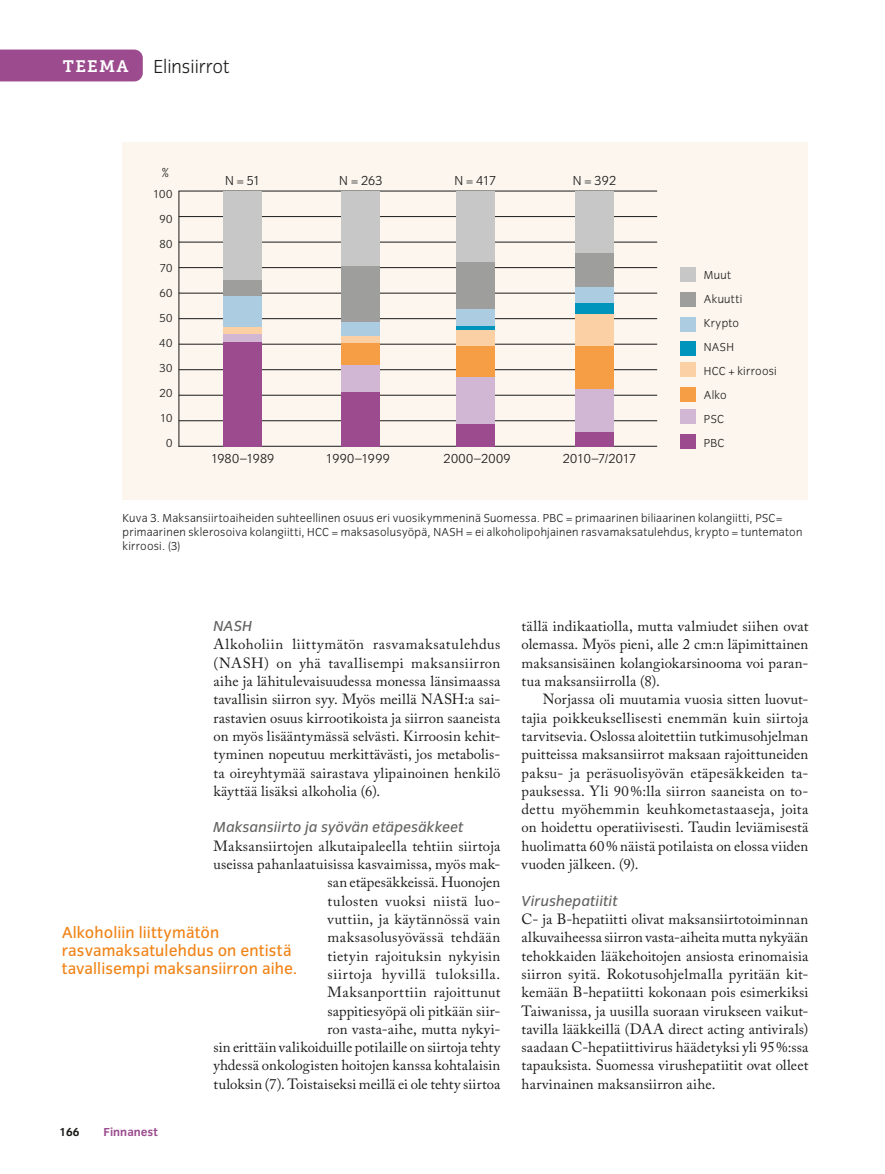
<style>
.page{position:relative;width:885px;height:1174px;background:#fff}
.page>*{position:absolute;margin:0;border:0;box-sizing:border-box;transform-origin:0 0}
.t1{font:300 19.5px "Congress Sans";color:#1b1b1a}
.t2{font:16.5px/18px "Congress Sans";letter-spacing:.005em;color:#f08316}
.t3{font:16.5px "Museo Slab 700";letter-spacing:.08em;color:#fff}
.t4{font:italic 15px "Congress Sans";letter-spacing:.01em;color:#636362}
.t5{font:14.7px/18.3px "Adobe Caslon Pro";letter-spacing:.015em;color:#1b1b1a;text-align:justify}
.t6{font:300 13.5px "Congress Sans";letter-spacing:.015em;color:#1b1b1a}
.t7{font:300 13.5px "Congress Sans";letter-spacing:-.01em;color:#1b1b1a}
.t8{font:300 13.5px "Congress Sans";letter-spacing:.035em;color:#1b1b1a}
.t9{font:300 12px/24.9px "Congress Sans";letter-spacing:.02em;color:#1b1b1a}
.t10{font:700 12px "Congress Sans";color:#9b4b8e}
.t11{font:700 12px "Congress Sans";color:#1b1b1a}
</style>
<div class="page">
<div style="left:122px;top:142px;width:686px;height:357px;background:#fdf6ee"></div>
<hr style="left:179px;top:446px;width:478px;height:1px;background:#1b1b1a">
<hr style="left:179px;top:420px;width:478px;height:1px;background:#1b1b1a">
<hr style="left:179px;top:395px;width:478px;height:1px;background:#1b1b1a">
<hr style="left:179px;top:369px;width:478px;height:1px;background:#1b1b1a">
<hr style="left:179px;top:344px;width:478px;height:1px;background:#1b1b1a">
<hr style="left:179px;top:318px;width:478px;height:1px;background:#1b1b1a">
<hr style="left:179px;top:293px;width:478px;height:1px;background:#1b1b1a">
<hr style="left:179px;top:267px;width:478px;height:1px;background:#1b1b1a">
<hr style="left:179px;top:242px;width:478px;height:1px;background:#1b1b1a">
<hr style="left:179px;top:216px;width:478px;height:1px;background:#1b1b1a">
<hr style="left:179px;top:191px;width:478px;height:1px;background:#1b1b1a">
<hr style="left:179px;top:191px;width:1px;height:256px;background:#1b1b1a">
<div style="left:223px;top:342px;width:39px;height:105px;background:#9b4b8e"></div>
<div style="left:342px;top:392px;width:38px;height:55px;background:#9b4b8e"></div>
<div style="left:456px;top:423px;width:38px;height:24px;background:#9b4b8e"></div>
<div style="left:575px;top:432px;width:38px;height:15px;background:#9b4b8e"></div>
<div style="left:223px;top:334px;width:39px;height:8px;background:#d2b7d5"></div>
<div style="left:342px;top:365px;width:38px;height:27px;background:#d2b7d5"></div>
<div style="left:456px;top:377px;width:38px;height:46px;background:#d2b7d5"></div>
<div style="left:575px;top:389px;width:38px;height:43px;background:#d2b7d5"></div>
<div style="left:575px;top:346px;width:38px;height:43px;background:#f59e45"></div>
<div style="left:575px;top:313px;width:38px;height:33px;background:#fcd0a5"></div>
<div style="left:456px;top:329px;width:38px;height:17px;background:#fcd0a5"></div>
<div style="left:342px;top:336px;width:38px;height:7px;background:#fcd0a5"></div>
<div style="left:223px;top:327px;width:39px;height:7px;background:#fcd0a5"></div>
<hr style="left:456px;top:326px;width:38px;height:3px;background:#0093bb">
<div style="left:575px;top:303px;width:38px;height:10px;background:#0093bb"></div>
<div style="left:575px;top:286px;width:38px;height:17px;background:#accde1"></div>
<div style="left:575px;top:253px;width:38px;height:33px;background:#9e9e9d"></div>
<div style="left:575px;top:191px;width:38px;height:62px;background:#c7c7c7"></div>
<div style="left:456px;top:191px;width:38px;height:72px;background:#c7c7c7"></div>
<div style="left:342px;top:191px;width:38px;height:75px;background:#c7c7c7"></div>
<div style="left:223px;top:191px;width:39px;height:89px;background:#c7c7c7"></div>
<div style="left:456px;top:262px;width:38px;height:47px;background:#9e9e9d"></div>
<div style="left:342px;top:266px;width:38px;height:56px;background:#9e9e9d"></div>
<div style="left:223px;top:280px;width:39px;height:16px;background:#9e9e9d"></div>
<div style="left:456px;top:309px;width:38px;height:17px;background:#accde1"></div>
<div style="left:342px;top:322px;width:38px;height:14px;background:#accde1"></div>
<div style="left:223px;top:296px;width:39px;height:31px;background:#accde1"></div>
<div style="left:456px;top:346px;width:38px;height:31px;background:#f59e45"></div>
<div style="left:342px;top:343px;width:38px;height:22px;background:#f59e45"></div>
<div style="left:680px;top:267px;width:16px;height:15px;background:#c7c7c7"></div>
<div style="left:680px;top:317px;width:16px;height:15px;background:#accde1"></div>
<div style="left:680px;top:362px;width:16px;height:15px;background:#fcd0a5"></div>
<div style="left:680px;top:409px;width:16px;height:15px;background:#d2b7d5"></div>
<div style="left:680px;top:292px;width:16px;height:15px;background:#9e9e9d"></div>
<div style="left:680px;top:341px;width:16px;height:15px;background:#0093bb"></div>
<div style="left:680px;top:387px;width:16px;height:15px;background:#f59e45"></div>
<div style="left:680px;top:434px;width:16px;height:14px;background:#9b4b8e"></div>
<div style="left:0;top:50px;width:143px;height:31px;background:#9b4b8e"></div>
<p class="t3" style="left:63px;top:57px;width:67px">TEEMA</p>
<h1 class="t1" style="left:153px;top:56px;width:77px">Elinsiirrot</h1>
<p class="t6" style="left:162px;top:165px;width:9px">%</p>
<p class="t9" style="left:153px;top:181px;width:21px;text-align:right">100<br>90<br>80<br>70<br>60<br>50<br>40<br>30<br>20<br>10<br>0</p>
<p class="t6" style="left:225px;top:173px;width:37px">N = 51</p>
<p class="t6" style="left:339px;top:173px;width:45px">N = 263</p>
<p class="t6" style="left:454px;top:173px;width:43px">N = 417</p>
<p class="t6" style="left:573px;top:173px;width:45px">N = 392</p>
<p class="t6" style="left:211px;top:451px;width:65px">1980–1989</p>
<p class="t6" style="left:326px;top:451px;width:65px">1990–1999</p>
<p class="t8" style="left:443px;top:451px;width:68px">2000–2009</p>
<p class="t7" style="left:562px;top:451px;width:75px">2010–7/2017</p>
<p class="t9" style="left:703px;top:263px;width:74px;line-height:24px">Muut<br>Akuutti<br>Krypto<br>NASH<br>HCC + kirroosi<br>Alko<br>PSC<br>PBC</p>
<p class="t9" style="left:122px;top:512px;width:681px;line-height:13.5px">Kuva 3. Maksansiirtoaiheiden suhteellinen osuus eri vuosikymmeninä Suomessa. PBC = primaarinen biliaarinen kolangiitti, PSC= primaarinen sklerosoiva kolangiitti, HCC = maksasolusyöpä, NASH = ei alkoholipohjainen rasvamaksatulehdus, krypto = tuntematon kirroosi. (3)</p>
<p class="t4" style="left:213px;top:618px;width:40px">NASH</p>
<p class="t5" style="left:213px;top:635px;width:288px">Alkoholiin liittymätön rasvamaksatulehdus (NASH) on yhä tavallisempi maksansiirron aihe ja lähitulevaisuudessa monessa länsimaassa tavallisin siirron syy. Myös meillä NASH:a sai&shy;rastavien osuus kirrootikoista ja siirron saaneista on myös lisääntymässä selvästi. Kirroosin kehit&shy;tyminen nopeutuu merkittävästi, jos metabolis&shy;ta oireyhtymää sairastava ylipainoinen henkilö käyttää lisäksi alkoholia (6).</p>
<p class="t4" style="left:213px;top:819px;width:251px">Maksansiirto ja syövän etäpesäkkeet</p>
<p class="t5" style="left:213px;top:836px;width:288px;text-align:right">Maksansiirtojen alkutaipaleella tehtiin siirtoja useissa pahanlaatuisissa kasvaimissa, myös mak&shy;san etäpesäkkeissä. Huonojen<br>tulosten vuoksi niistä luo-<br>vuttiin, ja käytännössä vain maksasolusyövässä tehdään<br>tietyin rajoituksin nykyisin<br>siirtoja hyvillä tuloksilla.<br>Maksanporttiin rajoittunut<br>sappitiesyöpä oli pitkään siir-<br>ron vasta-aihe, mutta nykyi-<br>sin erittäin valikoiduille potilaille on siirtoja tehty yhdessä onkologisten hoitojen kanssa kohtalaisin tuloksin (7). Toistaiseksi meillä ei ole tehty siirtoa</p>
<p class="t2" style="left:62px;top:924px;width:237px">Alkoholiin liittymätön rasvamaksatulehdus on entistä tavallisempi maksansiirron aihe.</p>
<p class="t11" style="left:60px;top:1125px;width:22px">166</p>
<p class="t10" style="left:104px;top:1125px;width:56px">Finnanest</p>
<p class="t5" style="left:521px;top:617px;width:288px">tällä indikaatiolla, mutta valmiudet siihen ovat olemassa. Myös pieni, alle 2 cm:n läpimittainen maksansisäinen kolangiokarsinooma voi paran&shy;tua maksansiirrolla (8).</p>
<p class="t5" style="left:521px;top:690px;width:288px;text-indent:21px">Norjassa oli muutamia vuosia sitten luovut&shy;tajia poikkeuksellisesti enemmän kuin siirtoja tarvitsevia. Oslossa aloitettiin tutkimusohjelman puitteissa maksansiirrot maksaan rajoittuneiden paksu- ja peräsuolisyövän etäpesäkkeiden ta&shy;pauksessa. Yli 90%:lla siirron saaneista on to&shy;dettu myöhemmin keuhkometastaaseja, joita on hoidettu operatiivisesti. Taudin leviämisestä huolimatta 60% näistä potilaista on elossa viiden vuoden jälkeen. (9).</p>
<p class="t4" style="left:521px;top:892px;width:98px">Virushepatiitit</p>
<p class="t5" style="left:521px;top:909px;width:288px">C- ja B-hepatiitti olivat maksansiirtotoiminnan alkuvaiheessa siirron vasta-aiheita mutta nykyään tehokkaiden lääkehoitojen ansiosta erinomaisia siirron syitä. Rokotusohjelmalla pyritään kit&shy;kemään B-hepatiitti kokonaan pois esimerkiksi Taiwanissa, ja uusilla suoraan virukseen vaikut&shy;tavilla lääkkeillä (DAA direct acting antivirals) saadaan C-hepatiittivirus häädetyksi yli 95%:ssa tapauksista. Suomessa virushepatiitit ovat olleet harvinainen maksansiirron aihe.</p>
</div>
